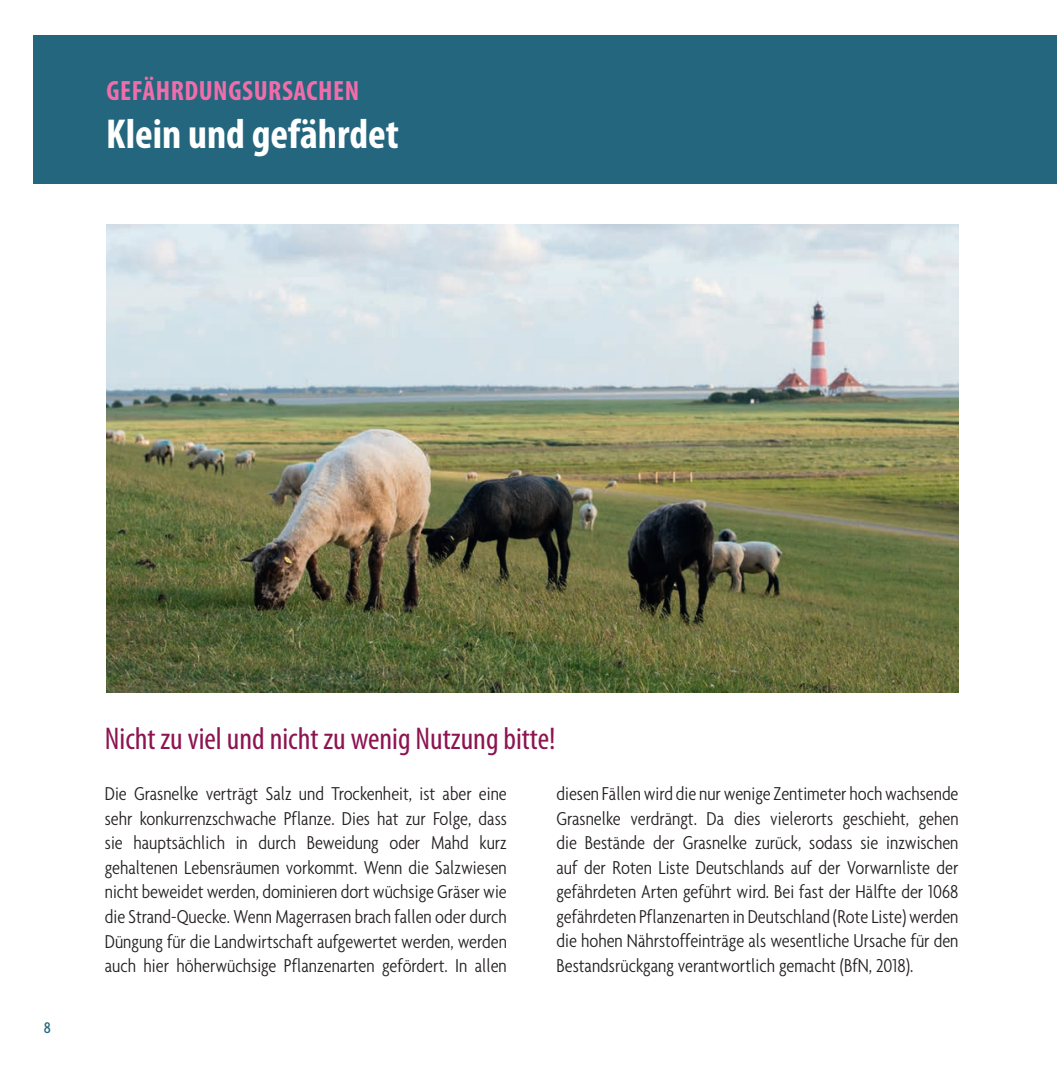
<style>
.page{position:relative;width:1057px;height:1072px;background:#fff}
.page>*{position:absolute;margin:0;border:0;box-sizing:border-box;transform-origin:0 0}
.t1{font:700 condensed 42px "Myriad Pro";color:#fff}
.t2{font:condensed 31.5px "Myriad Pro";color:#8d1451}
.t3{font:700 condensed 28px "Myriad Pro";letter-spacing:.02em;color:#f16daa}
.t4{font:300 condensed 20.12px/24.5px "Agenda";color:#231f20;text-align:justify}
.t5{font:500 condensed 16.62px "Agenda";color:#23667d}
</style>
<div class="page">
<div style="left:33px;top:35px;width:1024px;height:149px;background:#23667d"></div>
<img style="left:106px;top:225px;width:852px;height:467px">
<h3 class="t3" style="left:106px;top:73px;width:254px">GEFÄHRDUNGSURSACHEN</h3>
<h1 class="t1" style="left:106px;top:108px;width:294px">Klein und gefährdet</h1>
<p class="t5" style="left:44px;top:1017px;width:9px">8</p>
<h2 class="t2" style="left:105px;top:720px;width:452px">Nicht zu viel und nicht zu wenig Nutzung bitte!</h2>
<p class="t4" style="left:105px;top:781px;width:403px">Die Grasnelke verträgt Salz und Trockenheit, ist aber eine sehr konkurrenzschwache Pflanze. Dies hat zur Folge, dass sie hauptsächlich in durch Beweidung oder Mahd kurz gehaltenen Lebensräumen vorkommt. Wenn die Salzwiesen nicht beweidet werden, dominieren dort wüchsige Gräser wie die Strand-Quecke. Wenn Magerrasen brach fallen oder durch Düngung für die Landwirtschaft aufgewertet werden, werden auch hier höherwüchsige Pflanzenarten gefördert. In allen</p>
<p class="t4" style="left:556px;top:781px;width:403px">diesen Fällen wird die nur wenige Zentimeter hoch wachsende Grasnelke verdrängt. Da dies vielerorts geschieht, gehen die Bestände der Grasnelke zurück, sodass sie inzwischen auf der Roten Liste Deutschlands auf der Vorwarnliste der gefährdeten Arten geführt wird. Bei fast der Hälfte der 1068 gefährdeten Pflanzenarten in Deutschland (Rote Liste) werden die hohen Nährstoffeinträge als wesentliche Ursache für den Bestandsrückgang verantwortlich gemacht (BfN, 2018).</p>
</div>
